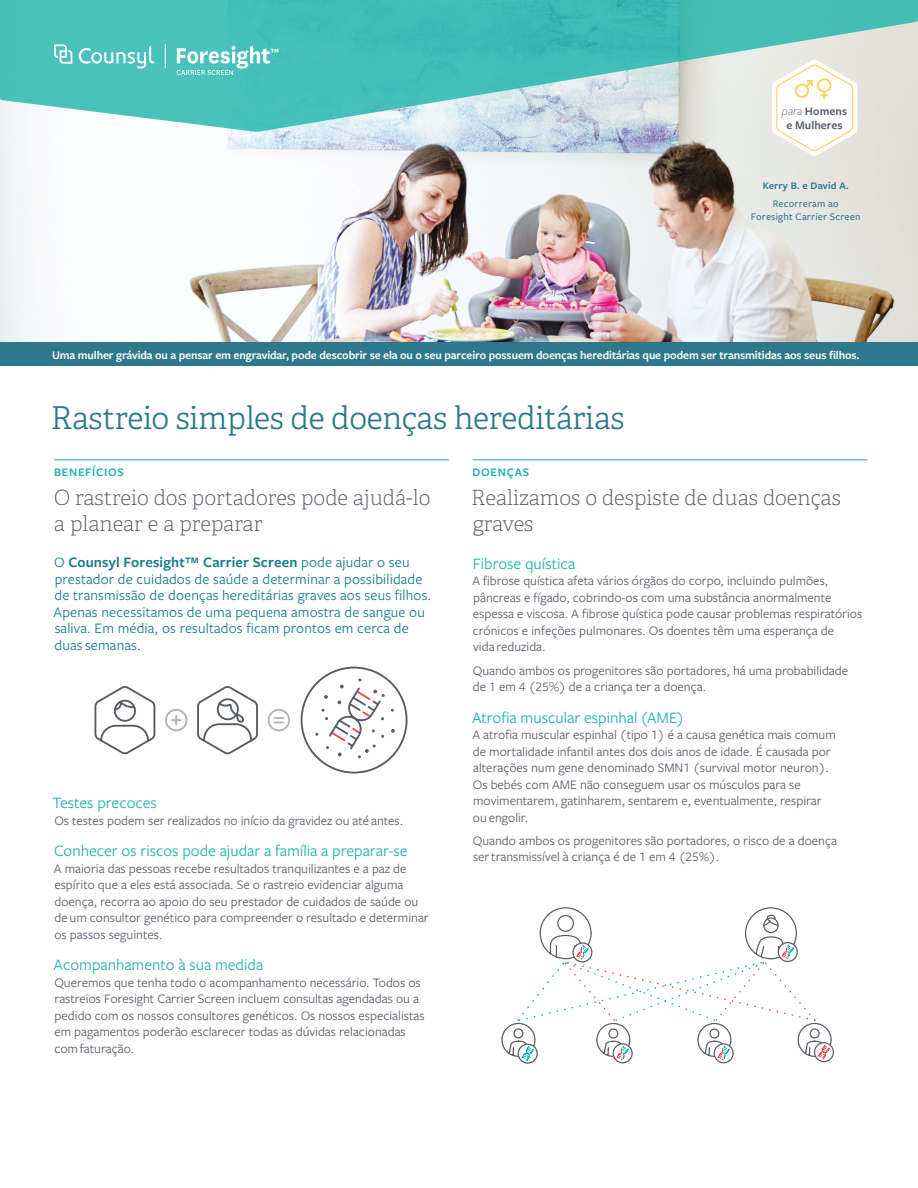
<style>
.page{position:relative;width:918px;height:1188px;background:#fff}
.page>*{position:absolute;margin:0;border:0;box-sizing:border-box;transform-origin:0 0}
.t1{font:300 31.5px "Adelle";letter-spacing:-.01em;color:#2d788b}
.t2{font:100 21px/25.2px "Adelle";color:#575b66}
.t3{font:16.5px "Freight Sans Pro";color:#1fafb0}
.t4{font:15px/16.5px "Freight Sans Pro";letter-spacing:.01em;color:#15798e}
.t5{font:13.5px/16.5px "Freight Sans Pro";color:#575b66}
.t6{font:600 12px "Freight Sans Pro";letter-spacing:-.01em;color:#fff}
.t7{font:600 12px/13.5px "Freight Sans Pro";color:#575b66;text-align:center}
.t8{font:600 12px "Freight Sans Pro";letter-spacing:.06em;color:#1fafb0}
.t9{font:500 10.5px/12.6px "Freight Sans Pro";letter-spacing:.02em;color:#2d788b;text-align:center}
.t10{font:600 10.5px "Freight Sans Pro";letter-spacing:.02em;color:#2d788b}
.s1{font-weight:300;font-style:italic}
.s2{font-weight:600}
</style>
<div class="page">
<img style="left:0;top:132px;width:918px;height:210px">
<hr style="left:54px;top:460px;width:395px;height:1px;background:#1fafb0">
<hr style="left:472px;top:460px;width:395px;height:1px;background:#1fafb0">
<svg style="left:300px;top:666px;width:108px;height:108px"></svg>
<svg style="left:94px;top:686px;width:196px;height:69px"></svg>
<svg style="left:0;top:0;width:918px;height:132px;background:#73cac6"></svg>
<svg style="left:772px;top:59px;width:85px;height:98px"></svg>
<div style="left:0;top:342px;width:918px;height:24px;background:#2d788b"></div>
<svg style="left:79px;top:46px;width:75px;height:23px;background:#70cfc9"></svg>
<svg style="left:54px;top:44px;width:18px;height:20px"></svg>
<svg style="left:165px;top:44px;width:1px;height:24px"></svg>
<svg style="left:177px;top:46px;width:101px;height:29px"></svg>
<div style="left:814px;top:1042px;width:20px;height:20px;border:1px solid #575b66;border-radius:50%"></div>
<div style="left:518px;top:1044px;width:20px;height:20px;border:1px solid #57585a;border-radius:50%"></div>
<div style="left:613px;top:1044px;width:19px;height:19px;background:#6b6e78;border-radius:50%"></div>
<div style="left:613px;top:1043px;width:20px;height:20px;border:1px solid #575b66;border-radius:50%"></div>
<div style="left:714px;top:1044px;width:19px;height:19px;background:#6d707a;border-radius:50%"></div>
<div style="left:714px;top:1043px;width:20px;height:20px;border:1px solid #575b66;border-radius:50%"></div>
<svg style="left:501px;top:907px;width:331px;height:155px"></svg>
<p class="t7" style="left:782px;top:104px;width:67px"><span class="s1">para</span> Homens e Mulheres</p>
<p class="t10" style="left:763px;top:178px;width:87px">Kerry B. e David A.</p>
<p class="t9" style="left:751px;top:197px;width:111px">Recorreram ao<br>Foresight Carrier Screen</p>
<p class="t6" style="left:52px;top:346px;width:809px">Uma mulher grávida ou a pensar em engravidar, pode descobrir se ela ou o seu parceiro possuem doenças hereditárias que podem ser transmitidas aos seus filhos.</p>
<h1 class="t1" style="left:51px;top:399px;width:576px">Rastreio simples de doenças hereditárias</h1>
<p class="t8" style="left:54px;top:464px;width:72px">BENEFÍCIOS</p>
<h2 class="t2" style="left:54px;top:486px;width:378px">O rastreio dos portadores pode ajudá-lo a planear e a preparar</h2>
<p class="t4" style="left:54px;top:553px;width:379px">O <span class="s2">Counsyl Foresight™ Carrier Screen</span> pode ajudar o seu prestador de cuidados de saúde a determinar a possibilidade de transmissão de doenças hereditárias graves aos seus filhos.<br>Apenas necessitamos de uma pequena amostra de sangue ou saliva. Em média, os resultados ficam prontos em cerca de duas semanas.</p>
<p class="t8" style="left:472px;top:464px;width:58px">DOENÇAS</p>
<h2 class="t2" style="left:471px;top:486px;width:371px">Realizamos o despiste de duas doenças graves</h2>
<p class="t3" style="left:473px;top:552px;width:104px">Fibrose quística</p>
<p class="t5" style="left:472px;top:572px;width:391px">A fibrose quística afeta vários órgãos do corpo, incluindo pulmões, pâncreas e fígado, cobrindo-os com uma substância anormalmente espessa e viscosa. A fibrose quística pode causar problemas respiratórios crónicos e infeções pulmonares. Os doentes têm uma esperança de<br>vida reduzida.</p>
<p class="t5" style="left:473px;top:661px;width:377px">Quando ambos os progenitores são portadores, há uma probabilidade de 1 em 4 (25%) de a criança ter a doença.</p>
<p class="t3" style="left:472px;top:706px;width:213px">Atrofia muscular espinhal (AME)</p>
<p class="t5" style="left:472px;top:726px;width:365px">A atrofia muscular espinhal (tipo 1) é a causa genética mais comum de mortalidade infantil antes dos dois anos de idade. É causada por alterações num gene denominado SMN1 (survival motor neuron).<br>Os bebés com AME não conseguem usar os músculos para se movimentarem, gatinharem, sentarem e, eventualmente, respirar ou engolir.</p>
<p class="t5" style="left:473px;top:832px;width:366px">Quando ambos os progenitores são portadores, o risco de a doença ser transmissível à criança é de 1 em 4 (25%).</p>
<p class="t3" style="left:53px;top:792px;width:106px">Testes precoces</p>
<p class="t5" style="left:54px;top:811px;width:350px">Os testes podem ser realizados no início da gravidez ou até antes.</p>
<p class="t3" style="left:54px;top:840px;width:355px">Conhecer os riscos pode ajudar a família a preparar-se</p>
<p class="t5" style="left:54px;top:859px;width:376px">A maioria das pessoas recebe resultados tranquilizantes e a paz de espírito que a eles está associada. Se o rastreio evidenciar alguma doença, recorra ao apoio do seu prestador de cuidados de saúde ou de um consultor genético para compreender o resultado e determinar os passos seguintes.</p>
<p class="t3" style="left:54px;top:954px;width:211px">Acompanhamento à sua medida</p>
<p class="t5" style="left:54px;top:973px;width:372px">Queremos que tenha todo o acompanhamento necessário. Todos os rastreios Foresight Carrier Screen incluem consultas agendadas ou a pedido com os nossos consultores genéticos. Os nossos especialistas em pagamentos poderão esclarecer todas as dúvidas relacionadas com faturação.</p>
</div>
